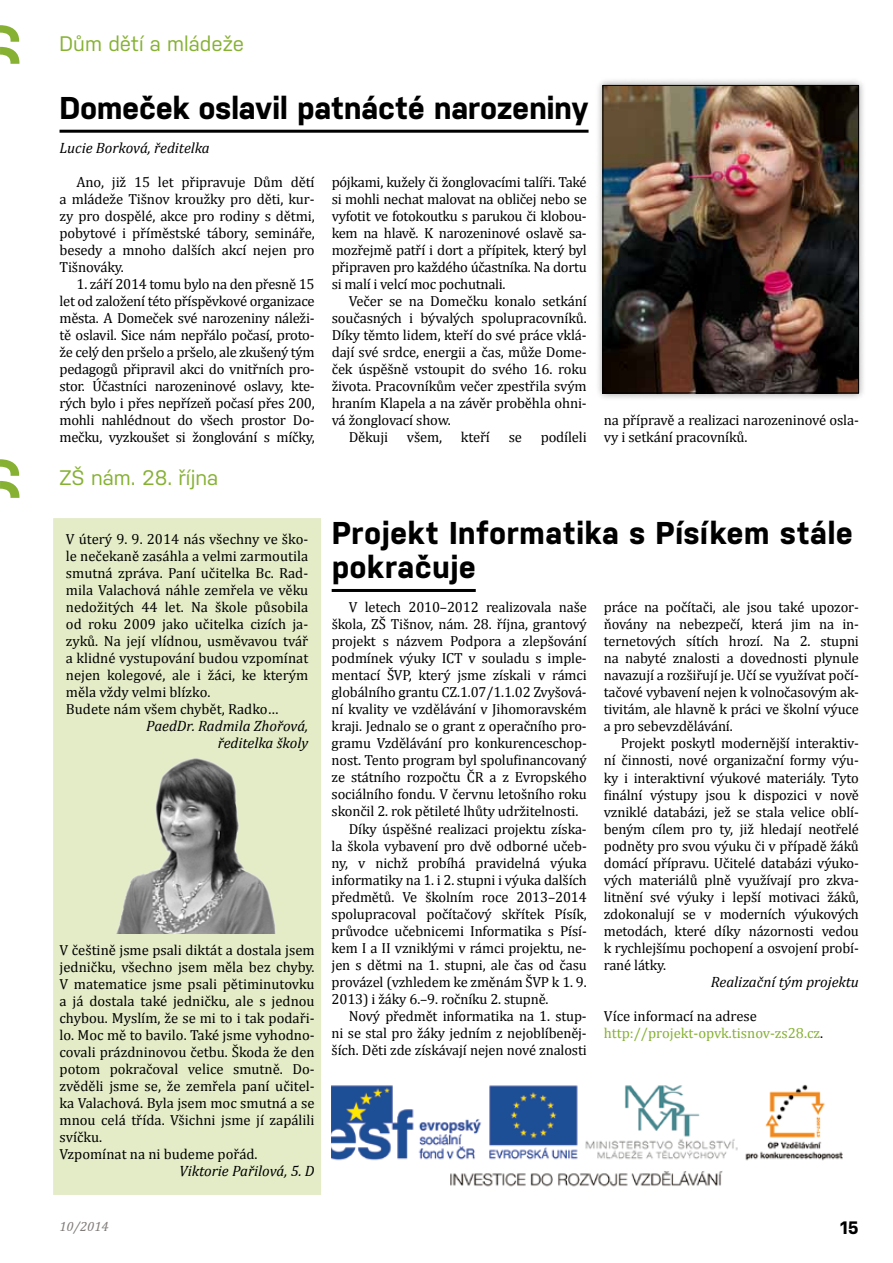
<style>
.page{position:relative;width:893px;height:1263px;background:#fff}
.page>*{position:absolute;margin:0;border:0;box-sizing:border-box;transform-origin:0 0}
.t1{font:700 31.5px/34px "Nudista";color:#000}
.t2{font:21px "Nudista";color:#86b133}
.t3{font:700 18px "Nudista";color:#000}
.t4{font:italic 15px/17px "Cambria";color:#000;text-align:right}
.t5{font:14.7px/17px "Cambria";letter-spacing:-.01em;color:#000;text-align:justify}
.t6{font:14.7px/17px "Cambria";color:#86b133}
.t7{font:italic 13.5px "Cambria";color:#807c7a}
.s1{color:#000}
</style>
<div class="page">
<svg style="left:0;top:25px;width:19px;height:39px"></svg>
<svg style="left:0;top:459px;width:19px;height:39px"></svg>
<hr style="left:60px;top:130px;width:529px;height:3px;background:#000">
<div style="left:595px;top:77px;width:272px;height:324px;background:#000;opacity:.4"></div>
<img style="left:604px;top:87px;width:253px;height:304px">
<div style="left:602px;top:85px;width:257px;height:308px;border:1px solid #000"></div>
<div style="left:53px;top:518px;width:268px;height:677px;background:#e3ecc7"></div>
<hr style="left:332px;top:589px;width:144px;height:3px;background:#000">
<img style="left:60px;top:758px;width:250px;height:175px">
<img style="left:332px;top:1084px;width:511px;height:103px">
<h2 class="t2" style="left:60px;top:29px;width:186px">Dům dětí a mládeže</h2>
<h1 class="t1" style="left:60px;top:88px;width:530px">Domeček oslavil patnácté narozeniny</h1>
<p class="t4" style="left:60px;top:139px;width:152px">Lucie Borková, ředitelka</p>
<p class="t5" style="left:60px;top:174px;width:257px;text-indent:17px">Ano, již 15 let připravuje Dům dětí a mládeže Tišnov kroužky pro děti, kur&shy;zy pro dospělé, akce pro rodiny s dětmi, pobytové i příměstské tábory, semináře, besedy a mnoho dalších akcí nejen pro Tišnováky.</p>
<p class="t5" style="left:60px;top:276px;width:257px;text-indent:17px">1. září 2014 tomu bylo na den přesně 15 let od založení této příspěvkové organizace města. A Domeček své narozeniny náleži&shy;tě oslavil. Sice nám nepřálo počasí, proto&shy;že celý den pršelo a pršelo, ale zkušený tým pedagogů připravil akci do vnitřních pro&shy;stor. Účastníci narozeninové oslavy, kte&shy;rých bylo i přes nepřízeň počasí přes 200, mohli nahlédnout do všech prostor Do&shy;mečku, vyzkoušet si žonglování s míčky,</p>
<p class="t5" style="left:332px;top:174px;width:257px">pójkami, kužely či žonglovacími talíři. Také si mohli nechat malovat na obličej nebo se vyfotit ve fotokoutku s parukou či klobou&shy;kem na hlavě. K narozeninové oslavě sa&shy;mozřejmě patří i dort a přípitek, který byl připraven pro každého účastníka. Na dortu si malí i velcí moc pochutnali.</p>
<p class="t5" style="left:349px;top:293px;width:240px">Večer se na Domečku konalo setkání</p>
<p class="t5" style="left:332px;top:310px;width:257px">současných i bývalých spolupracovníků.</p>
<p class="t5" style="left:332px;top:327px;width:257px">Díky těmto lidem, kteří do své práce vklá-</p>
<p class="t5" style="left:332px;top:344px;width:257px">dají své srdce, energii a čas, může Dome-</p>
<p class="t5" style="left:332px;top:361px;width:257px">ček úspěšně vstoupit do svého 16. roku</p>
<p class="t5" style="left:332px;top:378px;width:257px">života. Pracovníkům večer zpestřila svým</p>
<p class="t5" style="left:332px;top:395px;width:257px">hraním Klapela a na závěr proběhla ohni-</p>
<p class="t5" style="left:332px;top:412px;width:121px">vá žonglovací show.</p>
<p class="t5" style="left:349px;top:429px;width:41px">Děkuji</p>
<p class="t5" style="left:407px;top:429px;width:37px">všem,</p>
<p class="t5" style="left:461px;top:429px;width:31px">kteří</p>
<p class="t5" style="left:509px;top:429px;width:15px">se</p>
<p class="t5" style="left:541px;top:429px;width:48px">podíleli</p>
<h2 class="t2" style="left:60px;top:463px;width:160px">ZŠ nám. 28. října</h2>
<p class="t5" style="left:604px;top:412px;width:257px">na přípravě a realizaci narozeninové osla&shy;vy i setkání pracovníků.</p>
<p class="t5" style="left:66px;top:531px;width:244px;text-align:left">V úterý 9. 9. 2014 nás všechny ve ško&shy;le nečekaně zasáhla a velmi zarmoutila smutná zpráva. Paní učitelka Bc. Rad&shy;mila Valachová náhle zemřela ve věku nedožitých 44 let. Na škole působila od roku 2009 jako učitelka cizích ja&shy;zyků. Na její vlídnou, usměvavou tvář a klidné vystupování budou vzpomínat nejen kolegové, ale i žáci, ke kterým měla vždy velmi blízko.<br>Budete nám všem chybět, Radko…</p>
<p class="t4" style="left:146px;top:717px;width:164px">PaedDr. Radmila Zhořová, ředitelka školy</p>
<p class="t5" style="left:60px;top:941px;width:257px;text-align:left">V češtině jsme psali diktát a dostala jsem jedničku, všechno jsem měla bez chyby.<br>V matematice jsme psali pětiminutovku a já dostala také jedničku, ale s jednou chybou. Myslím, že se mi to i tak podaři&shy;lo. Moc mě to bavilo. Také jsme vyhodno&shy;covali prázdninovou četbu. Škoda že den potom pokračoval velice smutně. Do&shy;zvěděli jsme se, že zemřela paní učitel&shy;ka Valachová. Byla jsem moc smutná a se mnou celá třída. Všichni jsme jí zapálili svíčku.<br>Vzpomínat na ni budeme pořád.</p>
<p class="t4" style="left:179px;top:1161px;width:137px">Viktorie Pařilová, 5. D</p>
<h1 class="t1" style="left:332px;top:513px;width:523px">Projekt Informatika s Písíkem stále pokračuje</h1>
<p class="t5" style="left:349px;top:599px;width:240px">V letech 2010–2012 realizovala naše</p>
<p class="t5" style="left:332px;top:616px;width:257px">škola, ZŠ Tišnov, nám. 28. října, grantový</p>
<p class="t5" style="left:332px;top:633px;width:257px">projekt s názvem Podpora a zlepšování</p>
<p class="t5" style="left:332px;top:650px;width:257px">podmínek výuky ICT v souladu s imple-</p>
<p class="t5" style="left:332px;top:667px;width:257px">mentací ŠVP, který jsme získali v rámci</p>
<p class="t5" style="left:332px;top:684px;width:257px">globálního grantu CZ.1.07/1.1.02 Zvyšová-</p>
<p class="t5" style="left:332px;top:701px;width:257px">ní kvality ve vzdělávání v Jihomoravském</p>
<p class="t5" style="left:332px;top:718px;width:257px">kraji. Jednalo se o grant z operačního pro-</p>
<p class="t5" style="left:332px;top:735px;width:257px">gramu Vzdělávání pro konkurenceschop-</p>
<p class="t5" style="left:332px;top:752px;width:257px">nost. Tento program byl spolufinancovaný</p>
<p class="t5" style="left:332px;top:769px;width:257px">ze státního rozpočtu ČR a z Evropského</p>
<p class="t5" style="left:332px;top:786px;width:257px">sociálního fondu. V červnu letošního roku</p>
<p class="t5" style="left:332px;top:803px;width:248px">skončil 2. rok pětileté lhůty udržitelnosti.</p>
<p class="t5" style="left:349px;top:820px;width:240px">Díky úspěšné realizaci projektu získa-</p>
<p class="t5" style="left:332px;top:837px;width:257px">la škola vybavení pro dvě odborné učeb-</p>
<p class="t5" style="left:332px;top:854px;width:257px">ny, v nichž probíhá pravidelná výuka</p>
<p class="t5" style="left:332px;top:871px;width:257px">informatiky na 1. i 2. stupni i výuka dalších</p>
<p class="t5" style="left:332px;top:888px;width:257px">předmětů. Ve školním roce 2013–2014</p>
<p class="t5" style="left:332px;top:905px;width:257px">spolupracoval počítačový skřítek Písík,</p>
<p class="t5" style="left:332px;top:922px;width:257px">průvodce učebnicemi Informatika s Písí-</p>
<p class="t5" style="left:332px;top:939px;width:257px">kem I a II vzniklými v rámci projektu, ne-</p>
<p class="t5" style="left:332px;top:956px;width:257px">jen s dětmi na 1. stupni, ale čas od času</p>
<p class="t5" style="left:332px;top:973px;width:257px">provázel (vzhledem ke změnám ŠVP k 1. 9.</p>
<p class="t5" style="left:332px;top:990px;width:218px">2013) i žáky 6.–9. ročníku 2. stupně.</p>
<p class="t5" style="left:349px;top:1007px;width:240px">Nový předmět informatika na 1. stup-</p>
<p class="t5" style="left:332px;top:1024px;width:257px">ni se stal pro žáky jedním z nejoblíbeněj-</p>
<p class="t5" style="left:332px;top:1041px;width:257px">ších. Děti zde získávají nejen nové znalosti</p>
<p class="t5" style="left:604px;top:599px;width:257px">práce na počítači, ale jsou také upozor&shy;ňovány na nebezpečí, která jim na in&shy;ternetových sítích hrozí. Na 2. stupni na nabyté znalosti a dovednosti plynule navazují a rozšiřují je. Učí se využívat počí&shy;tačové vybavení nejen k volnočasovým ak&shy;tivitám, ale hlavně k práci ve školní výuce a pro sebevzdělávání.</p>
<p class="t5" style="left:604px;top:735px;width:257px;text-indent:17px">Projekt poskytl modernější interaktiv&shy;ní činnosti, nové organizační formy výu&shy;ky i interaktivní výukové materiály. Tyto finální výstupy jsou k dispozici v nově vzniklé databázi, jež se stala velice oblí&shy;beným cílem pro ty, již hledají neotřelé podněty pro svou výuku či v případě žáků domácí přípravu. Učitelé databázi výuko&shy;vých materiálů plně využívají pro zkva&shy;litnění své výuky i lepší motivaci žáků, zdokonalují se v moderních výukových metodách, které díky názornosti vedou k rychlejšímu pochopení a osvojení probí&shy;rané látky.</p>
<p class="t4" style="left:711px;top:972px;width:150px">Realizační tým projektu</p>
<p class="t6" style="left:604px;top:1007px;width:221px"><span class="s1">Více informací na adrese </span>http://projekt-opvk.tisnov-zs28.cz<span class="s1">.</span></p>
<p class="t7" style="left:60px;top:1217px;width:51px">10/2014</p>
<p class="t3" style="left:840px;top:1214px;width:20px">15</p>
</div>
